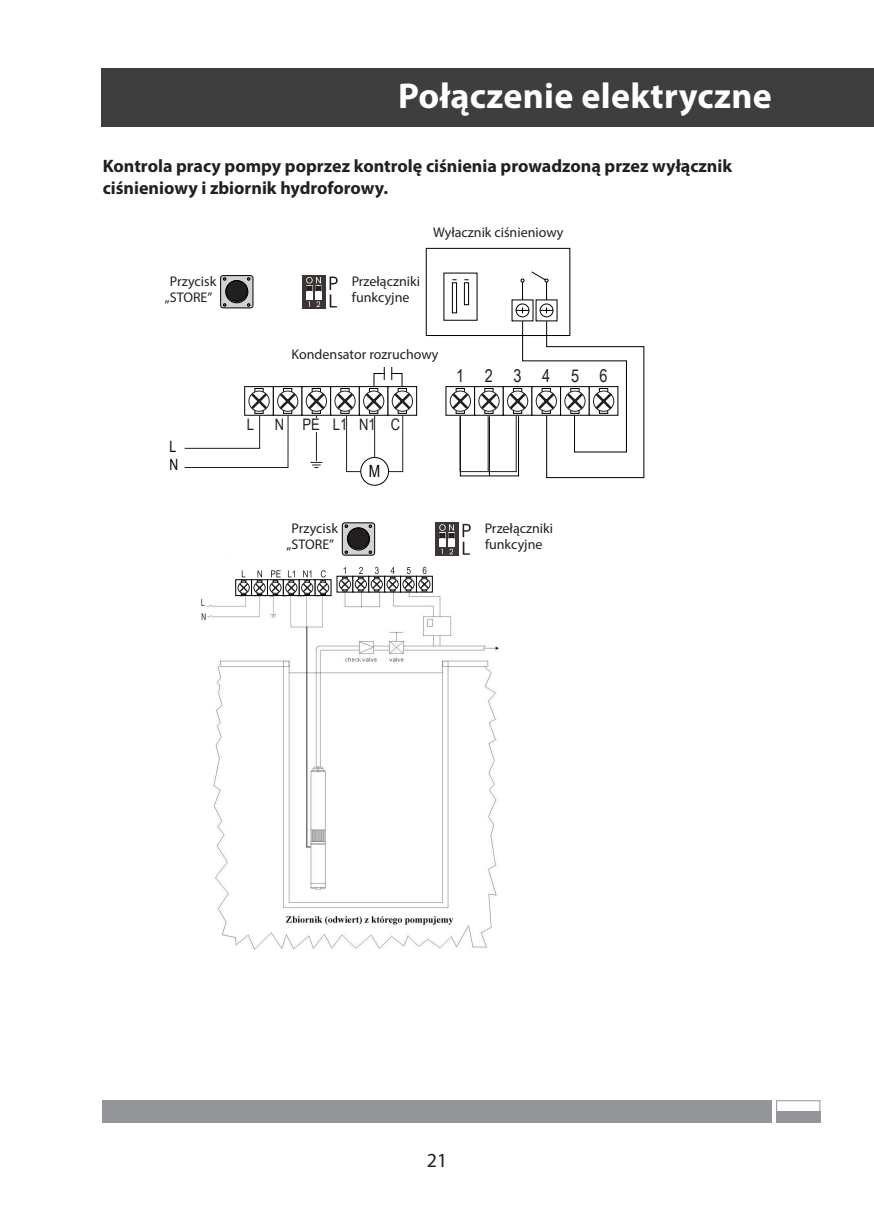
<style>
.page{position:relative;width:874px;height:1225px;background:#fff}
.page>*{position:absolute;margin:0;border:0;box-sizing:border-box;transform-origin:0 0}
.Srodtyt_2_Prawy_kopia{font:700 36px "Myriad Pro";letter-spacing:.01em;color:#fff}
.t1{font:20px "Myriad Pro";color:#231f20}
.Srodtyt_3{font:700 18px/22px "Myriad Pro";color:#231f20}
.Tekst_opis{font:17.6px "Arial Narrow";color:#231f20}
.t2{font:16.8px "Arial Narrow";color:#000001}
.Tekst_opis-2{font:16px "Arial Narrow";color:#231f20}
.t3{font:15.6px/18.6px "Arial Narrow";color:#000;scale:.96 1}
.Tekst_opis-3{font:14px "Myriad Pro";color:#231f20}
</style>
<div class="page">
<div style="left:102px;top:1100px;width:669px;height:23px;background:#939598"></div>
<div style="left:775px;top:1100px;width:45px;height:23px;border:1px solid #939598"></div>
<div style="left:775px;top:1111px;width:44px;height:12px;background:#939598"></div>
<div style="left:101px;top:68px;width:772px;height:59px;background:#3e3e3f"></div>
<img style="left:201px;top:592px;width:298px;height:358px">
<svg style="left:342px;top:523px;width:32px;height:32px"></svg>
<div style="left:342px;top:522px;width:33px;height:33px;border:1px solid #000;border-radius:3px"></div>
<svg style="left:347px;top:528px;width:22px;height:22px"></svg>
<div style="left:347px;top:528px;width:22px;height:22px;border:1px solid #000;border-radius:50%"></div>
<div style="left:348px;top:528px;width:21px;height:20px;background:#231f20;border-radius:50%"></div>
<div style="left:347px;top:528px;width:22px;height:21px;border:1px solid #000;border-radius:50%"></div>
<svg style="left:235px;top:579px;width:16px;height:17px"></svg>
<div style="left:241px;top:580px;width:5px;height:15px;background:#090909"></div>
<svg style="left:251px;top:594px;width:16px;height:2px"></svg>
<div style="left:257px;top:580px;width:5px;height:15px;background:#090909"></div>
<svg style="left:267px;top:594px;width:16px;height:2px"></svg>
<div style="left:273px;top:580px;width:5px;height:15px;background:#090909"></div>
<svg style="left:283px;top:594px;width:16px;height:2px"></svg>
<hr style="left:289px;top:580px;width:4px;height:15px;background:#090909">
<svg style="left:299px;top:594px;width:16px;height:2px"></svg>
<svg style="left:315px;top:579px;width:16px;height:17px"></svg>
<svg style="left:237px;top:570px;width:92px;height:24px"></svg>
<svg style="left:336px;top:576px;width:16px;height:16px"></svg>
<svg style="left:352px;top:590px;width:16px;height:2px"></svg>
<svg style="left:368px;top:590px;width:16px;height:2px"></svg>
<svg style="left:384px;top:590px;width:16px;height:2px"></svg>
<svg style="left:400px;top:590px;width:16px;height:2px"></svg>
<svg style="left:416px;top:576px;width:16px;height:16px"></svg>
<svg style="left:339px;top:567px;width:91px;height:23px"></svg>
<div style="left:435px;top:522px;width:23px;height:34px;background:#3b3633"></div>
<svg style="left:449px;top:548px;width:4px;height:6px"></svg>
<svg style="left:462px;top:524px;width:8px;height:31px"></svg>
<div style="left:448px;top:532px;width:7px;height:15px;background:#fff"></div>
<div style="left:438px;top:532px;width:7px;height:15px;background:#fff"></div>
<svg style="left:439px;top:524px;width:15px;height:14px"></svg>
<svg style="left:220px;top:275px;width:33px;height:33px"></svg>
<div style="left:220px;top:275px;width:33px;height:33px;border:1px solid #000;border-radius:3px"></div>
<svg style="left:225px;top:281px;width:23px;height:22px"></svg>
<div style="left:225px;top:280px;width:23px;height:23px;border:1px solid #000;border-radius:50%"></div>
<div style="left:226px;top:281px;width:21px;height:20px;background:#231f20;border-radius:50%"></div>
<div style="left:226px;top:280px;width:21px;height:22px;border:1px solid #000;border-radius:50%"></div>
<div style="left:302px;top:275px;width:23px;height:34px;background:#3b3633"></div>
<svg style="left:316px;top:301px;width:4px;height:6px"></svg>
<svg style="left:329px;top:276px;width:8px;height:31px"></svg>
<div style="left:315px;top:285px;width:7px;height:14px;background:#fff"></div>
<div style="left:306px;top:285px;width:6px;height:14px;background:#fff"></div>
<svg style="left:306px;top:277px;width:15px;height:14px"></svg>
<div style="left:244px;top:386px;width:29px;height:29px;background:#fff;border:1px solid #000"></div>
<svg style="left:254px;top:388px;width:9px;height:2px"></svg>
<svg style="left:273px;top:386px;width:29px;height:29px"></svg>
<div style="left:301px;top:386px;width:30px;height:29px;background:#fff;border:1px solid #000"></div>
<div style="left:330px;top:386px;width:29px;height:29px;background:#fff;border:1px solid #000"></div>
<div style="left:387px;top:386px;width:30px;height:29px;background:#fff;border:1px solid #000"></div>
<svg style="left:184px;top:390px;width:143px;height:78px"></svg>
<svg style="left:425px;top:248px;width:219px;height:230px"></svg>
<div style="left:360px;top:457px;width:29px;height:28px;border:1px solid #000001;border-radius:50%"></div>
<div style="left:301px;top:418px;width:19px;height:13px;background:#fff"></div>
<svg style="left:334px;top:367px;width:79px;height:105px"></svg>
<p class="Srodtyt_2_Prawy_kopia" style="left:398px;top:73px;width:375px">Połączenie elektryczne</p>
<p class="Srodtyt_3" style="left:103px;top:155px;width:630px">Kontrola pracy pompy poprzez kontrolę ciśnienia prowadzoną przez wyłącznik ciśnieniowy i zbiornik hydroforowy.</p>
<p class="Tekst_opis-3" style="left:170px;top:272px;width:48px">Przycisk</p>
<p class="Tekst_opis-3" style="left:165px;top:288px;width:49px">„STORE”</p>
<p class="t3" style="left:169px;top:436px;width:11px">L<br>N</p>
<p class="Tekst_opis-3" style="left:433px;top:223px;width:132px">Wyłacznik ciśnieniowy</p>
<p class="Tekst_opis-3" style="left:351px;top:272px;width:70px">Przełączniki</p>
<p class="Tekst_opis-3" style="left:352px;top:288px;width:59px">funkcyjne</p>
<p class="Tekst_opis-3" style="left:291px;top:346px;width:148px">Kondensator rozruchowy</p>
<p class="Tekst_opis-2" style="left:247px;top:413px;width:9px">L</p>
<p class="Tekst_opis-2" style="left:274px;top:413px;width:11px">N</p>
<p class="Tekst_opis-2" style="left:332px;top:413px;width:16px">L1</p>
<p class="Tekst_opis-2" style="left:359px;top:413px;width:18px">N1</p>
<p class="Tekst_opis-2" style="left:390px;top:413px;width:11px">C</p>
<p class="Tekst_opis-2" style="left:302px;top:413px;width:19px">PE</p>
<p class="Tekst_opis-3" style="left:291px;top:520px;width:48px">Przycisk</p>
<p class="Tekst_opis-3" style="left:286px;top:536px;width:49px">„STORE”</p>
<p class="t2" style="left:369px;top:459px;width:13px">M</p>
<p class="Tekst_opis" style="left:456px;top:363px;width:10px">1</p>
<p class="Tekst_opis" style="left:484px;top:363px;width:10px">2</p>
<p class="Tekst_opis" style="left:513px;top:363px;width:10px">3</p>
<p class="Tekst_opis" style="left:542px;top:363px;width:10px">4</p>
<p class="Tekst_opis" style="left:570px;top:363px;width:10px">5</p>
<p class="Tekst_opis" style="left:599px;top:363px;width:10px">6</p>
<p class="Tekst_opis-3" style="left:484px;top:520px;width:70px">Przełączniki</p>
<p class="Tekst_opis-3" style="left:484px;top:536px;width:59px">funkcyjne</p>
<h2 class="t1" style="left:426px;top:1147px;width:22px">21</h2>
</div>
